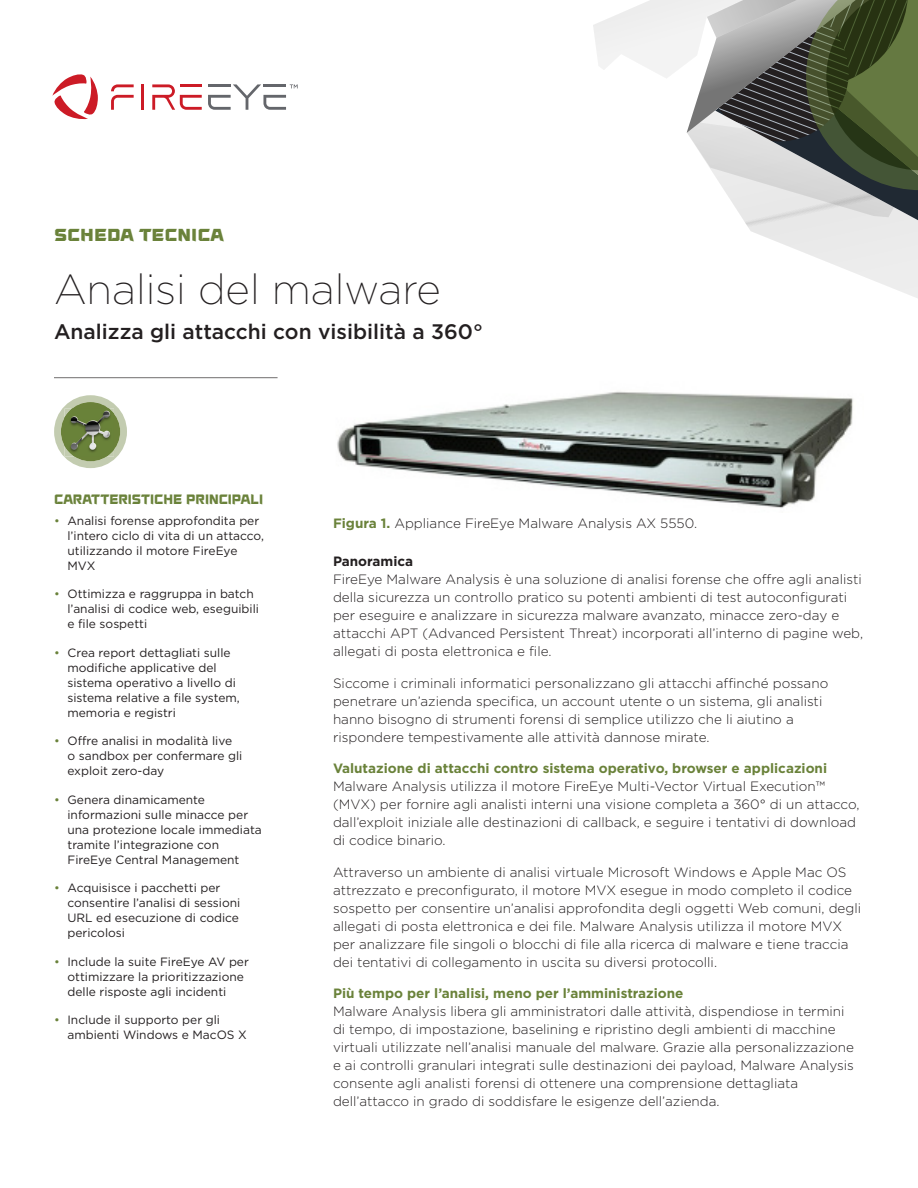
<style>
.page{position:relative;width:918px;height:1188px;background:#fff}
.page>*{position:absolute;margin:0;border:0;box-sizing:border-box;transform-origin:0 0}
.t1{font:200 42px "Gotham";color:#231f20}
.t2{font:500 21px "Gotham";color:#231f20}
.t3{font:21px "Fire Eye Display U";color:#6a823a}
.Body_Text_9_12{font:300 13.5px/18px "Gotham";color:#231f20}
.Subhead_Level_2_gree{font:700 13.5px "Gotham";color:#6a823a}
.t4{font:13.5px "Fire Eye Display U";color:#6a823a}
.Subhead_Level_1{font:700 13.5px "Gotham";color:#231f20}
.t5{font:12px/15px "Gotham";color:#231f20}
.s1{color:#6a823a}
.s2{font-weight:700;color:#6a823a}
</style>
<div class="page">
<svg style="left:54px;top:395px;width:73px;height:73px"></svg>
<div style="left:61px;top:402px;width:59px;height:59px;background:#6a8139;border-radius:50%"></div>
<img style="left:65px;top:409px;width:49px;height:47px">
<hr style="left:141px;top:84px;width:3px;height:26px;background:#cc1b26">
<svg style="left:111px;top:84px;width:23px;height:26px"></svg>
<svg style="left:152px;top:84px;width:50px;height:26px"></svg>
<svg style="left:52px;top:74px;width:46px;height:46px"></svg>
<svg style="left:208px;top:84px;width:90px;height:26px"></svg>
<hr style="left:54px;top:377px;width:224px;height:1px;background:#231f20">
<svg style="left:593px;top:0;width:325px;height:298px"></svg>
<img style="left:337px;top:391px;width:516px;height:117px">
<p class="t3" style="left:54px;top:222px;width:171px">scheda tecnica</p>
<p class="t1" style="left:54px;top:263px;width:388px">Analisi del malware</p>
<p class="t2" style="left:54px;top:318px;width:430px">Analizza gli attacchi con visibilità a 360°</p>
<p class="t4" style="left:54px;top:492px;width:211px">CARATTERISTICHE PRINCIPALI</p>
<p class="t5" style="left:68px;top:513px;width:198px;text-indent:-14px"><span class="s1">•</span> Analisi forense approfondita per l’intero ciclo di vita di un attacco, utilizzando il motore FireEye<br>MVX</p>
<p class="t5" style="left:68px;top:586px;width:193px;text-indent:-14px"><span class="s1">•</span> Ottimizza e raggruppa in batch l’analisi di codice web, eseguibili e file sospetti</p>
<p class="t5" style="left:68px;top:645px;width:174px;text-indent:-14px"><span class="s1">•</span> Crea report dettagliati sulle modifiche applicative del sistema operativo a livello di sistema relative a file system, memoria e registri</p>
<p class="t5" style="left:68px;top:733px;width:176px;text-indent:-14px"><span class="s1">•</span> Offre analisi in modalità live o sandbox per confermare gli exploit zero-day</p>
<p class="t5" style="left:68px;top:792px;width:196px;text-indent:-14px"><span class="s1">•</span> Genera dinamicamente informazioni sulle minacce per una protezione locale immediata tramite l’integrazione con<br>FireEye Central Management</p>
<p class="t5" style="left:68px;top:880px;width:174px;text-indent:-14px"><span class="s1">•</span> Acquisisce i pacchetti per consentire l’analisi di sessioni<br>URL ed esecuzione di codice pericolosi</p>
<p class="t5" style="left:68px;top:954px;width:183px;text-indent:-14px"><span class="s1">•</span> Include la suite FireEye AV per ottimizzare la prioritizzazione delle risposte agli incidenti</p>
<p class="t5" style="left:68px;top:1012px;width:181px;text-indent:-14px"><span class="s1">•</span> Include il supporto per gli ambienti Windows e MacOS X</p>
<p class="Body_Text_9_12" style="left:333px;top:514px;width:366px"><span class="s2">Figura 1.</span> Appliance FireEye Malware Analysis AX 5550.</p>
<p class="Subhead_Level_1" style="left:333px;top:553px;width:82px">Panoramica</p>
<p class="Body_Text_9_12" style="left:333px;top:570px;width:532px">FireEye Malware Analysis è una soluzione di analisi forense che offre agli analisti della sicurezza un controllo pratico su potenti ambienti di test autoconfigurati per eseguire e analizzare in sicurezza malware avanzato, minacce zero-day e attacchi APT (Advanced Persistent Threat) incorporati all’interno di pagine web, allegati di posta elettronica e file.</p>
<p class="Body_Text_9_12" style="left:333px;top:674px;width:497px">Siccome i criminali informatici personalizzano gli attacchi affinché possano penetrare un’azienda specifica, un account utente o un sistema, gli analisti hanno bisogno di strumenti forensi di semplice utilizzo che li aiutino a rispondere tempestivamente alle attività dannose mirate.</p>
<p class="Subhead_Level_2_gree" style="left:333px;top:760px;width:496px">Valutazione di attacchi contro sistema operativo, browser e applicazioni</p>
<p class="Body_Text_9_12" style="left:333px;top:777px;width:528px">Malware Analysis utilizza il motore FireEye Multi-Vector Virtual Execution™ (MVX) per fornire agli analisti interni una visione completa a 360° di un attacco, dall’exploit iniziale alle destinazioni di callback, e seguire i tentativi di download di codice binario.</p>
<p class="Body_Text_9_12" style="left:333px;top:863px;width:530px">Attraverso un ambiente di analisi virtuale Microsoft Windows e Apple Mac OS attrezzato e preconfigurato, il motore MVX esegue in modo completo il codice sospetto per consentire un’analisi approfondita degli oggetti Web comuni, degli allegati di posta elettronica e dei file. Malware Analysis utilizza il motore MVX per analizzare file singoli o blocchi di file alla ricerca di malware e tiene traccia dei tentativi di collegamento in uscita su diversi protocolli.</p>
<p class="Subhead_Level_2_gree" style="left:333px;top:985px;width:352px">Più tempo per l’analisi, meno per l’amministrazione</p>
<p class="Body_Text_9_12" style="left:333px;top:1002px;width:523px">Malware Analysis libera gli amministratori dalle attività, dispendiose in termini di tempo, di impostazione, baselining e ripristino degli ambienti di macchine virtuali utilizzate nell’analisi manuale del malware. Grazie alla personalizzazione e ai controlli granulari integrati sulle destinazioni dei payload, Malware Analysis consente agli analisti forensi di ottenere una comprensione dettagliata dell’attacco in grado di soddisfare le esigenze dell’azienda.</p>
</div>
